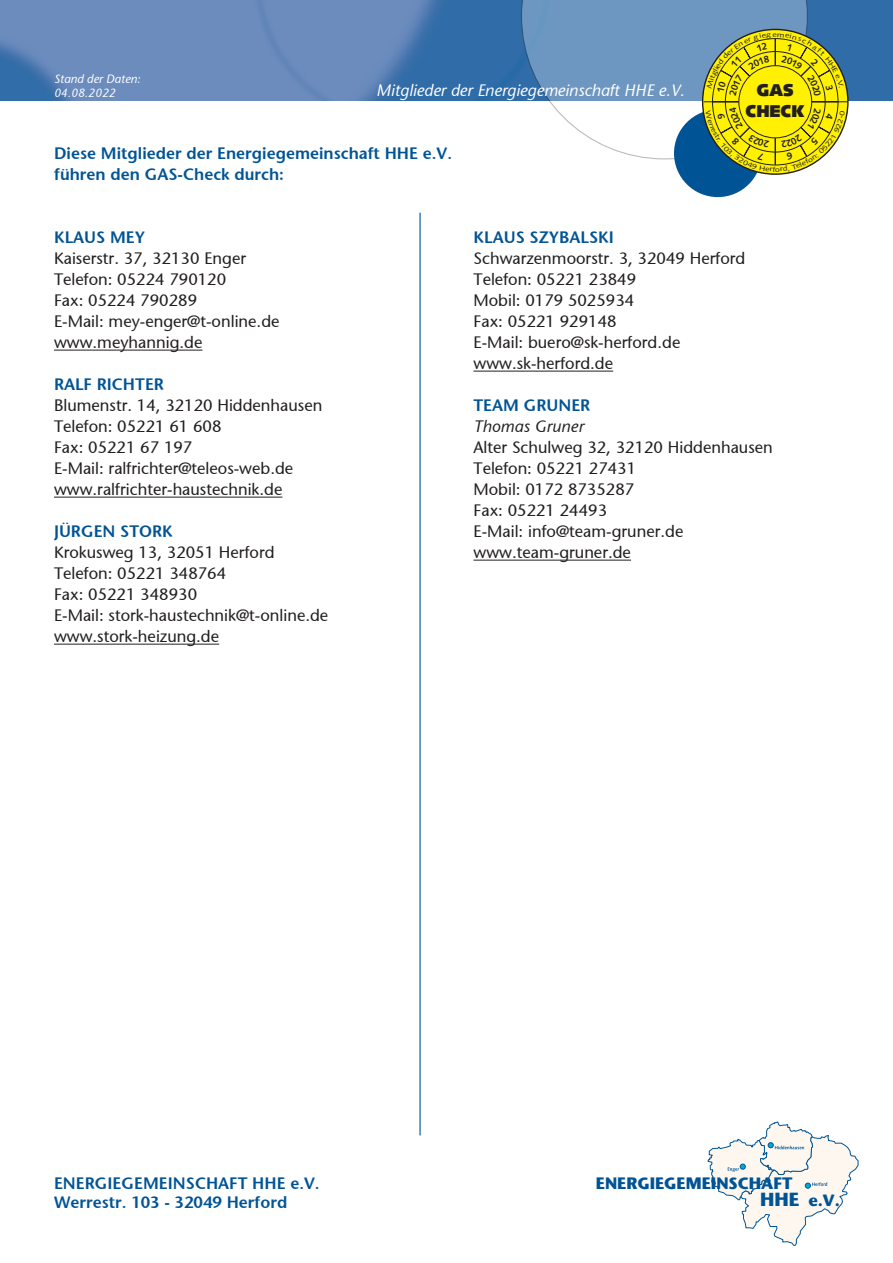
<style>
.page{position:relative;width:893px;height:1263px;background:#fff}
.page>*{position:absolute;margin:0;border:0;box-sizing:border-box;transform-origin:0 0}
.t1{font:900 17.1px/20.4px "Syntax LT Std";color:#231f20;text-align:center}
.t2{font:16.5px/21px "Stone Sans";color:#231f20}
.t3{font:600 16.5px/21px "Stone Sans";color:#005495}
.t4{font:italic 16.5px "Stone Sans";color:#fff}
.t5{font:700 16.5px/17.2px "Stone Sans";color:#005495}
.t6{font:italic 16.5px "Stone Sans";letter-spacing:.01em;color:#231f20}
.t7{font:italic 12px/14.4px "Stone Sans";color:#fff}
.t8{font:7.05px "Syntax LT Std";color:#231f20;scale:1.29 1}
.s1{font-size:18.9px}
</style>
<div class="page">
<hr style="left:419px;top:213px;width:2px;height:922px;background:#005495">
<img style="left:0;top:0;width:893px;height:101px">
<svg style="left:521px;top:0;width:287px;height:159px"></svg>
<div style="left:674px;top:109px;width:88px;height:88px;background:#005495;border-radius:50%"></div>
<svg style="left:707px;top:1121px;width:151px;height:125px"></svg>
<hr style="left:54px;top:350px;width:148px;height:1px;background:#231f20">
<hr style="left:54px;top:497px;width:228px;height:1px;background:#231f20">
<hr style="left:54px;top:644px;width:165px;height:1px;background:#231f20">
<hr style="left:473px;top:371px;width:140px;height:1px;background:#231f20">
<hr style="left:473px;top:560px;width:158px;height:1px;background:#231f20">
<svg style="left:701px;top:28px;width:148px;height:148px"></svg>
<p class="t7" style="left:54px;top:71px;width:88px">Stand der Daten:<br>04.08.2022</p>
<p class="t4" style="left:377px;top:80px;width:310px">Mitglieder der Energiegemeinschaft HHE e.V.</p>
<p class="t3" style="left:54px;top:143px;width:399px">Diese Mitglieder der Energiegemeinschaft HHE e.V. führen den GAS-Check durch:</p>
<p class="t8" style="left:772px;top:30px;width:5px">e</p>
<p class="t1" style="left:746px;top:80px;width:60px">GAS<br>CHECK</p>
<p class="t3" style="left:54px;top:227px;width:93px">KLAUS MEY</p>
<p class="t2" style="left:54px;top:248px;width:227px">Kaiserstr. 37, 32130 Enger<br>Telefon: 05224 790120<br>Fax: 05224 790289<br>E-Mail: mey-enger@t-online.de www.meyhannig.de</p>
<p class="t3" style="left:54px;top:374px;width:112px">RALF RICHTER</p>
<p class="t2" style="left:54px;top:395px;width:270px">Blumenstr. 14, 32120 Hiddenhausen<br>Telefon: 05221 61 608<br>Fax: 05221 67 197<br>E-Mail: ralfrichter@teleos-web.de www.ralfrichter-haustechnik.de</p>
<p class="t3" style="left:54px;top:521px;width:120px">JÜRGEN STORK</p>
<p class="t2" style="left:54px;top:542px;width:276px">Krokusweg 13, 32051 Herford<br>Telefon: 05221 348764<br>Fax: 05221 348930<br>E-Mail: stork-haustechnik@t-online.de www.stork-heizung.de</p>
<p class="t3" style="left:473px;top:227px;width:142px">KLAUS SZYBALSKI</p>
<p class="t2" style="left:473px;top:248px;width:273px">Schwarzenmoorstr. 3, 32049 Herford<br>Telefon: 05221 23849<br>Mobil: 0179 5025934<br>Fax: 05221 929148<br>E-Mail: buero@sk-herford.de www.sk-herford.de</p>
<p class="t3" style="left:473px;top:395px;width:118px">TEAM GRUNER</p>
<p class="t6" style="left:473px;top:416px;width:112px">Thomas Gruner</p>
<p class="t2" style="left:473px;top:437px;width:301px">Alter Schulweg 32, 32120 Hiddenhausen<br>Telefon: 05221 27431<br>Mobil: 0172 8735287<br>Fax: 05221 24493<br>E-Mail: info@team-gruner.de www.team-gruner.de</p>
<p class="t3" style="left:54px;top:1173px;width:267px;line-height:19.5px">ENERGIEGEMEINSCHAFT HHE e.V.<br>Werrestr. 103 - 32049 Herford</p>
<p class="t5" style="left:760px;top:1174px;width:81px;text-indent:-164px">ENERGIEGEMEINSCHAFT<br><span class="s1">HHE</span> e.V.</p>
</div>
